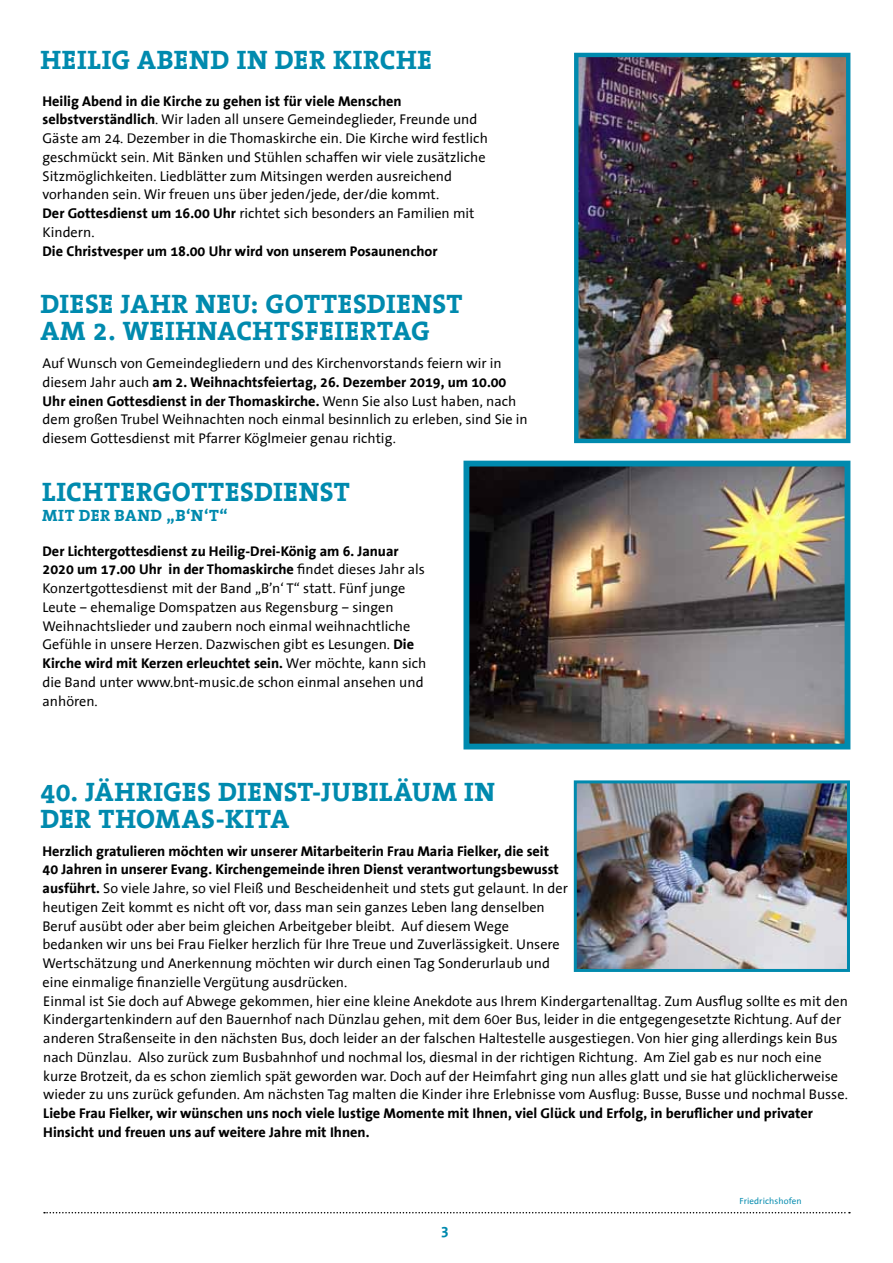
<style>
.page{position:relative;width:893px;height:1263px;background:#fff}
.page>*{position:absolute;margin:0;border:0;box-sizing:border-box;transform-origin:0 0}
.t1{font:700 27px/27px "The Serif Office";letter-spacing:.025em;color:#008aae}
.t2{font:700 16.5px "The Serif Office";letter-spacing:.035em;color:#008aae}
.t3{font:700 15px "The Sans Office";color:#008aae}
.t4{font:14.25px/18.8px "The Sans Office";color:#000}
.t5{font:700 14.25px/18.8px "The Sans Office";color:#000}
.t6{font:9px "The Sans Office";letter-spacing:.01em;color:#008aae}
.s1{font-weight:700}
</style>
<div class="page">
<svg style="left:44px;top:1212px;width:806px;height:1px"></svg>
<img style="left:579px;top:58px;width:266px;height:380px">
<div style="left:574px;top:53px;width:276px;height:390px;border:4px solid #008aae"></div>
<img style="left:578px;top:784px;width:268px;height:184px">
<div style="left:574px;top:780px;width:276px;height:192px;border:3px solid #008aae"></div>
<img style="left:470px;top:468px;width:373px;height:274px">
<div style="left:463px;top:461px;width:387px;height:288px;border:6px solid #008aae"></div>
<h1 class="t1" style="left:40px;top:47px;width:393px">HEILIG ABEND IN DER KIRCHE</h1>
<p class="t4" style="left:43px;top:92px;width:447px"><span class="s1">Heilig Abend in die Kirche zu gehen ist für viele Menschen selbstverständlich</span>. Wir laden all unsere Gemeindeglieder, Freunde und Gäste am 24. Dezember in die Thomaskirche ein. Die Kirche wird festlich geschmückt sein. Mit Bänken und Stühlen schaffen wir viele zusätzliche Sitzmöglichkeiten. Liedblätter zum Mitsingen werden ausreichend vorhanden sein. Wir freuen uns über jeden/jede, der/die kommt.<br><span class="s1">Der Gottesdienst um 16.00 Uhr</span> richtet sich besonders an Familien mit Kindern.</p>
<p class="t5" style="left:43px;top:242px;width:397px">Die Christvesper um 18.00 Uhr wird von unserem Posaunenchor</p>
<h1 class="t1" style="left:40px;top:291px;width:424px">DIESE JAHR NEU: GOTTESDIENST<br>AM 2. WEIHNACHTSFEIERTAG</h1>
<p class="t4" style="left:43px;top:355px;width:487px">Auf Wunsch von Gemeindegliedern und des Kirchenvorstands feiern wir in diesem Jahr auch <span class="s1">am 2. Weihnachtsfeiertag, 26. Dezember 2019, um 10.00<br>Uhr einen Gottesdienst in der Thomaskirche.</span> Wenn Sie also Lust haben, nach dem großen Trubel Weihnachten noch einmal besinnlich zu erleben, sind Sie in diesem Gottesdienst mit Pfarrer Köglmeier genau richtig.</p>
<h1 class="t1" style="left:42px;top:479px;width:309px">LICHTERGOTTESDIENST</h1>
<p class="t2" style="left:42px;top:506px;width:187px">MIT DER BAND „B‘N‘T“</p>
<p class="t4" style="left:43px;top:542px;width:385px"><span class="s1">Der Lichtergottesdienst zu Heilig-Drei-König am 6. Januar 2020 um 17.00 Uhr in der Thomaskirche</span> findet dieses Jahr als Konzertgottesdienst mit der Band „B’n‘ T“ statt. Fünf junge Leute – ehemalige Domspatzen aus Regensburg – singen Weihnachtslieder und zaubern noch einmal weihnachtliche Gefühle in unsere Herzen. Dazwischen gibt es Lesungen. <span class="s1">Die Kirche wird mit Kerzen erleuchtet sein.</span> Wer möchte, kann sich die Band unter www.bnt-music.de schon einmal ansehen und anhören.</p>
<h1 class="t1" style="left:40px;top:779px;width:456px">40. JÄHRIGES DIENST-JUBILÄUM IN<br>DER THOMAS-KITA</h1>
<p class="t4" style="left:43px;top:842px;width:527px"><span class="s1">Herzlich gratulieren möchten wir unserer Mitarbeiterin Frau Maria Fielker, die seit 40 Jahren in unserer Evang. Kirchengemeinde ihren Dienst verantwortungsbewusst ausführt.</span> So viele Jahre, so viel Fleiß und Bescheidenheit und stets gut gelaunt. In der heutigen Zeit kommt es nicht oft vor, dass man sein ganzes Leben lang denselben Beruf ausübt oder aber beim gleichen Arbeitgeber bleibt. Auf diesem Wege bedanken wir uns bei Frau Fielker herzlich für Ihre Treue und Zuverlässigkeit. Unsere Wertschätzung und Anerkennung möchten wir durch einen Tag Sonderurlaub und eine einmalige finanzielle Vergütung ausdrücken.</p>
<p class="t4" style="left:43px;top:992px;width:806px">Einmal ist Sie doch auf Abwege gekommen, hier eine kleine Anekdote aus Ihrem Kindergartenalltag. Zum Ausflug sollte es mit den Kindergartenkindern auf den Bauernhof nach Dünzlau gehen, mit dem 60er Bus, leider in die entgegengesetzte Richtung. Auf der anderen Straßenseite in den nächsten Bus, doch leider an der falschen Haltestelle ausgestiegen. Von hier ging allerdings kein Bus nach Dünzlau. Also zurück zum Busbahnhof und nochmal los, diesmal in der richtigen Richtung. Am Ziel gab es nur noch eine kurze Brotzeit, da es schon ziemlich spät geworden war. Doch auf der Heimfahrt ging nun alles glatt und sie hat glücklicherweise wieder zu uns zurück gefunden. Am nächsten Tag malten die Kinder ihre Erlebnisse vom Ausflug: Busse, Busse und nochmal Busse.</p>
<p class="t5" style="left:43px;top:1104px;width:771px">Liebe Frau Fielker, wir wünschen uns noch viele lustige Momente mit Ihnen, viel Glück und Erfolg, in beruflicher und privater<br>Hinsicht und freuen uns auf weitere Jahre mit Ihnen.</p>
<p class="t3" style="left:441px;top:1223px;width:10px">3</p>
<p class="t6" style="left:739px;top:1196px;width:64px">Friedrichshofen</p>
</div>
